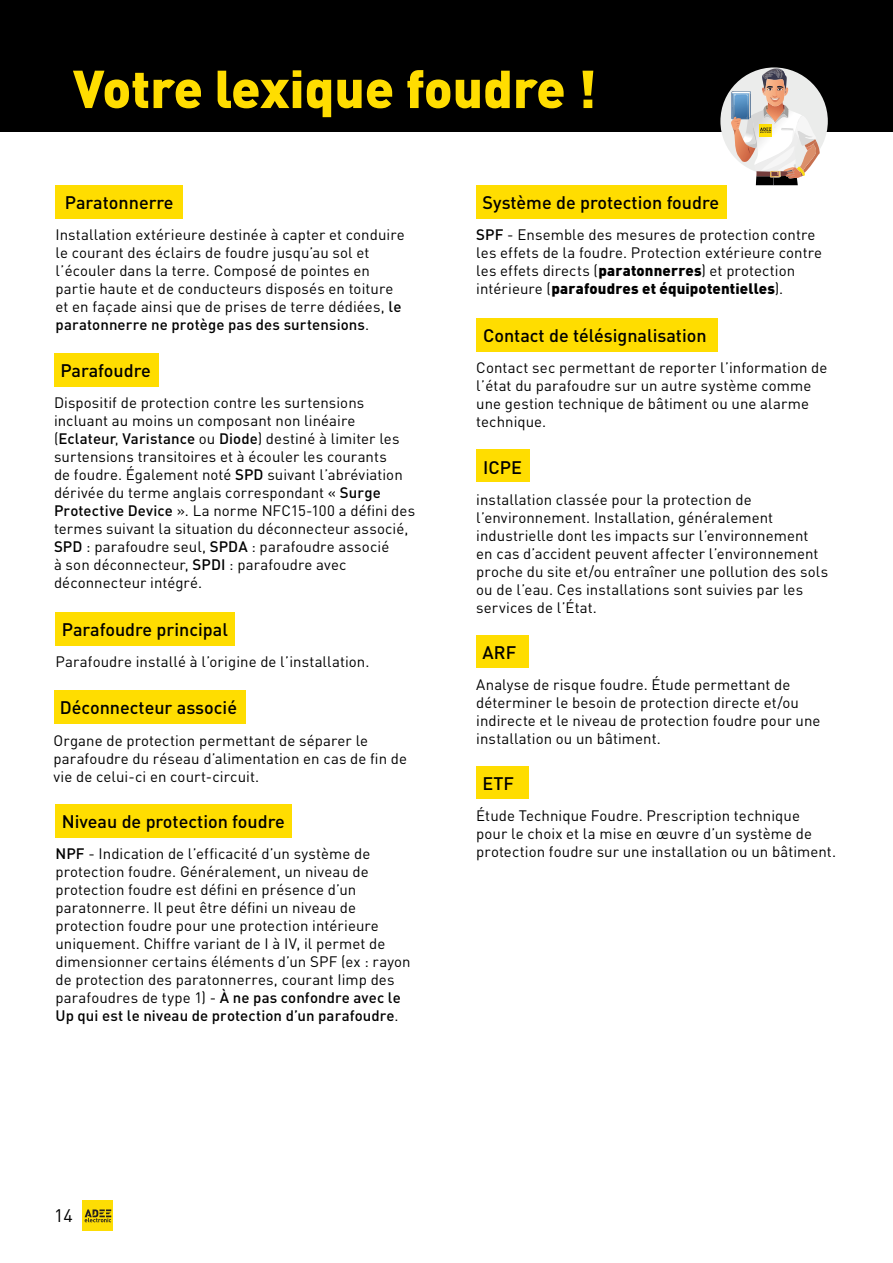
<style>
.page{position:relative;width:893px;height:1263px;background:#fff}
.page>*{position:absolute;margin:0;border:0;box-sizing:border-box;transform-origin:0 0}
.t1{font:900 52.5px "DINOT";color:#fd0}
.t2{font:500 18px "DINOT";color:#000}
.t3{font:18px "DIN";color:#000}
.t4{font:15px/18px "DINOT";letter-spacing:.005em;color:#000}
.s1{font-weight:500}
.s2{font-weight:900}
</style>
<div class="page">
<div style="left:82px;top:1200px;width:31px;height:31px;background:#fddd04"></div>
<svg style="left:85px;top:1209px;width:26px;height:13px"></svg>
<div style="left:0;top:0;width:893px;height:132px;background:#000"></div>
<div style="left:720px;top:67px;width:108px;height:108px;background:#ebeceb;border-radius:50%"></div>
<svg style="left:731px;top:68px;width:89px;height:117px"></svg>
<div style="left:54px;top:353px;width:105px;height:34px;background:#fd0"></div>
<div style="left:55px;top:612px;width:180px;height:33px;background:#fd0"></div>
<div style="left:54px;top:691px;width:191px;height:33px;background:#fd0"></div>
<div style="left:55px;top:804px;width:237px;height:33px;background:#fd0"></div>
<div style="left:476px;top:185px;width:250px;height:34px;background:#fd0"></div>
<div style="left:476px;top:318px;width:242px;height:34px;background:#fd0"></div>
<div style="left:477px;top:450px;width:53px;height:32px;background:#fd0"></div>
<div style="left:476px;top:635px;width:53px;height:32px;background:#fd0"></div>
<div style="left:476px;top:766px;width:53px;height:32px;background:#fd0"></div>
<div style="left:55px;top:185px;width:128px;height:33px;background:#fd0"></div>
<h1 class="t1" style="left:73px;top:53px;width:525px">Votre lexique foudre !</h1>
<p class="t2" style="left:65px;top:190px;width:110px">Paratonnerre</p>
<p class="t4" style="left:55px;top:225px;width:351px">Installation extérieure destinée à capter et conduire le courant des éclairs de foudre jusqu’au sol et l’écouler dans la terre. Composé de pointes en partie haute et de conducteurs disposés en toiture et en façade ainsi que de prises de terre dédiées, <span class="s1">le paratonnerre ne protège pas des surtensions</span>.</p>
<p class="t2" style="left:60px;top:358px;width:92px">Parafoudre</p>
<p class="t4" style="left:54px;top:393px;width:363px">Dispositif de protection contre les surtensions incluant au moins un composant non linéaire (<span class="s1">Eclateur</span>, <span class="s1">Varistance</span> ou <span class="s1">Diode</span>) destiné à limiter les surtensions transitoires et à écouler les courants<br>de foudre. Également noté <span class="s1">SPD</span> suivant l’abréviation dérivée du terme anglais correspondant « <span class="s1">Surge Protective Device</span> ». La norme NFC15-100 a défini des termes suivant la situation du déconnecteur associé, <span class="s1">SPD</span> : parafoudre seul, <span class="s1">SPDA</span> : parafoudre associé<br>à son déconnecteur, <span class="s1">SPDI</span> : parafoudre avec déconnecteur intégré.</p>
<p class="t2" style="left:62px;top:617px;width:168px">Parafoudre principal</p>
<p class="t4" style="left:55px;top:652px;width:316px">Parafoudre installé à l’origine de l’installation.</p>
<p class="t2" style="left:60px;top:696px;width:179px">Déconnecteur associé</p>
<p class="t4" style="left:54px;top:731px;width:355px">Organe de protection permettant de séparer le parafoudre du réseau d’alimentation en cas de fin de vie de celui-ci en court-circuit.</p>
<p class="t2" style="left:62px;top:809px;width:224px">Niveau de protection foudre</p>
<p class="t4" style="left:55px;top:844px;width:357px"><span class="s1">NPF</span> - Indication de l’efficacité d’un système de protection foudre. Généralement, un niveau de protection foudre est défini en présence d’un paratonnerre. Il peut être défini un niveau de protection foudre pour une protection intérieure uniquement. Chiffre variant de I à IV, il permet de dimensionner certains éléments d’un SPF (ex : rayon de protection des paratonnerres, courant Iimp des parafoudres de type 1) - <span class="s1">À ne pas confondre avec le Up qui est le niveau de protection d’un parafoudre</span>.</p>
<p class="t2" style="left:483px;top:190px;width:238px">Système de protection foudre</p>
<p class="t4" style="left:476px;top:225px;width:347px"><span class="s1">SPF</span> - Ensemble des mesures de protection contre les effets de la foudre. Protection extérieure contre les effets directs (<span class="s2">paratonnerres</span>) et protection intérieure (<span class="s2">parafoudres et équipotentielles</span>).</p>
<p class="t2" style="left:483px;top:323px;width:225px">Contact de télésignalisation</p>
<p class="t4" style="left:476px;top:358px;width:353px">Contact sec permettant de reporter l’information de l’état du parafoudre sur un autre système comme une gestion technique de bâtiment ou une alarme technique.</p>
<p class="t2" style="left:483px;top:455px;width:40px">ICPE</p>
<p class="t4" style="left:476px;top:490px;width:353px">installation classée pour la protection de l’environnement. Installation, généralement industrielle dont les impacts sur l’environnement en cas d’accident peuvent affecter l’environnement proche du site et/ou entraîner une pollution des sols ou de l’eau. Ces installations sont suivies par les services de l’État.</p>
<p class="t2" style="left:483px;top:640px;width:35px">ARF</p>
<p class="t4" style="left:476px;top:675px;width:346px">Analyse de risque foudre. Étude permettant de déterminer le besoin de protection directe et/ou indirecte et le niveau de protection foudre pour une installation ou un bâtiment.</p>
<p class="t2" style="left:483px;top:771px;width:33px">ETF</p>
<p class="t4" style="left:476px;top:806px;width:361px">Étude Technique Foudre. Prescription technique<br>pour le choix et la mise en œuvre d’un système de protection foudre sur une installation ou un bâtiment.</p>
<p class="t3" style="left:54px;top:1204px;width:20px">14</p>
</div>
